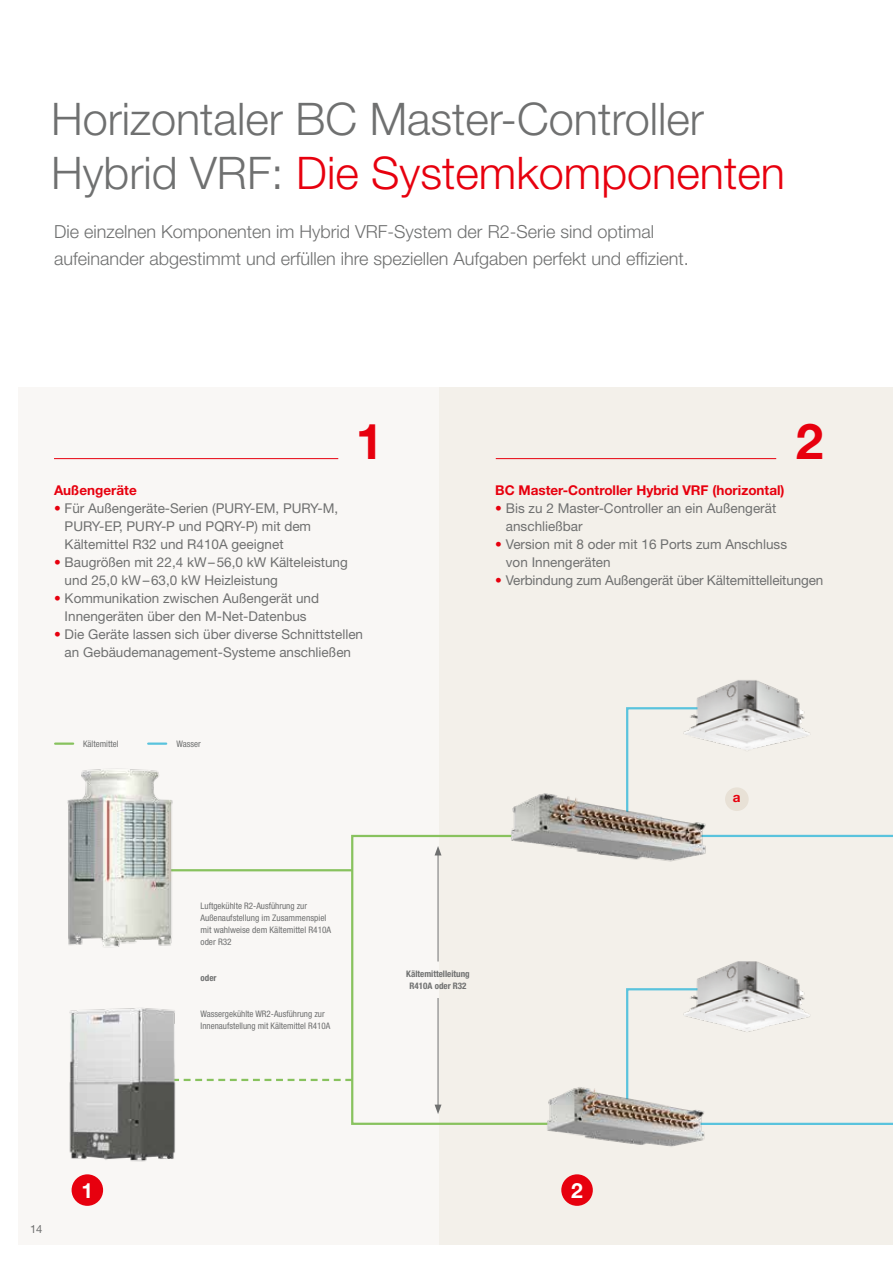
<style>
.page{position:relative;width:893px;height:1263px;background:#fff}
.page>*{position:absolute;margin:0;border:0;box-sizing:border-box;transform-origin:0 0}
.t1{font:700 49.5px "Helvetica Neue LT Pro";color:#e7000e}
.t2{font:300 45px/54px "Helvetica Neue LT Pro";color:#6f7070}
.t3{font:700 21px "Helvetica Neue LT Pro";color:#fff}
.t4{font:300 18px/27px "Helvetica Neue LT Pro";color:#6f7070}
.t5{font:13.5px/18px "Helvetica Neue LT Pro";color:#6f7070}
.t6{font:700 13.5px "Helvetica Neue LT Pro";color:#e7000e}
.t7{font:11.25px "Helvetica Neue LT Pro";color:#6f7070}
.t8{font:condensed 9px/12px "Helvetica Neue LT Pro";color:#6f7070}
.t9{font:700 condensed 9px/12px "Helvetica Neue LT Pro";color:#6f7070;text-align:center}
.s1{color:#e7000e}
</style>
<div class="page">
<div style="left:439px;top:387px;width:453px;height:858px;background:#f3f0ea"></div>
<div style="left:18px;top:387px;width:421px;height:858px;background:#f9f7f5"></div>
<div style="left:725px;top:787px;width:23px;height:24px;background:#e8e1d6;border-radius:50%"></div>
<div style="left:72px;top:1174px;width:31px;height:32px;background:#e7000e;border-radius:50%"></div>
<div style="left:561px;top:1174px;width:31px;height:32px;background:#e7000e;border-radius:50%"></div>
<hr style="left:54px;top:458px;width:284px;height:1px;background:#e7000e">
<hr style="left:495px;top:458px;width:281px;height:1px;background:#e7000e">
<svg style="left:55px;top:743px;width:18px;height:2px"></svg>
<svg style="left:148px;top:743px;width:18px;height:2px"></svg>
<div style="left:351px;top:835px;width:219px;height:290px;border:2px solid #88c25e"></div>
<svg style="left:626px;top:988px;width:103px;height:135px"></svg>
<svg style="left:626px;top:707px;width:103px;height:131px"></svg>
<svg style="left:195px;top:1079px;width:157px;height:2px"></svg>
<hr style="left:630px;top:835px;width:262px;height:2px;background:#59c3dd">
<hr style="left:630px;top:1123px;width:262px;height:2px;background:#59c3dd">
<img style="left:668px;top:680px;width:142px;height:82px">
<img style="left:668px;top:961px;width:142px;height:91px">
<img style="left:532px;top:1053px;width:189px;height:94px">
<img style="left:69px;top:1008px;width:122px;height:190px">
<hr style="left:437px;top:853px;width:1px;height:109px;background:#6f7070">
<svg style="left:434px;top:846px;width:7px;height:9px"></svg>
<hr style="left:437px;top:998px;width:1px;height:109px;background:#6f7070">
<svg style="left:434px;top:1105px;width:7px;height:9px"></svg>
<img style="left:500px;top:766px;width:221px;height:103px">
<hr style="left:170px;top:869px;width:182px;height:2px;background:#88c25e">
<img style="left:67px;top:768px;width:113px;height:180px">
<h2 class="t2" style="left:51px;top:91px;width:735px">Horizontaler BC Master-Controller<br>Hybrid VRF: <span class="s1">Die Systemkomponenten</span></h2>
<h3 class="t4" style="left:54px;top:218px;width:636px">Die einzelnen Komponenten im Hybrid VRF-System der R2-Serie sind optimal aufeinander abgestimmt und erfüllen ihre speziellen Aufgaben perfekt und effizient.</h3>
<h1 class="t1" style="left:356px;top:410px;width:29px">1</h1>
<h1 class="t1" style="left:795px;top:410px;width:29px">2</h1>
<p class="t6" style="left:54px;top:482px;width:84px">Außengeräte</p>
<p class="t5" style="left:65px;top:499px;width:275px;text-indent:-11px"><span class="s1">•</span> Für Außengeräte-Serien (PURY-EM, PURY-M,<br>PURY-EP, PURY-P und PQRY-P) mit dem<br>Kältemittel R32 und R410A geeignet</p>
<p class="t5" style="left:65px;top:553px;width:284px;text-indent:-11px"><span class="s1">•</span> Baugrößen mit 22,4 kW–56,0 kW Kälteleistung und 25,0 kW–63,0 kW Heizleistung</p>
<p class="t5" style="left:54px;top:589px;width:266px;text-align:center"><span class="s1">•</span> Kommunikation zwischen Außengerät und<br>Innengeräten über den M-Net-Datenbus</p>
<p class="t5" style="left:54px;top:625px;width:310px;text-align:center"><span class="s1">•</span> Die Geräte lassen sich über diverse Schnittstellen an Gebäudemanagement-Systeme anschließen</p>
<p class="t8" style="left:83px;top:738px;width:37px">Kältemittel</p>
<p class="t8" style="left:176px;top:738px;width:26px">Wasser</p>
<p class="t6" style="left:495px;top:482px;width:291px">BC Master-Controller Hybrid VRF (horizontal)</p>
<p class="t5" style="left:506px;top:499px;width:272px;text-indent:-11px"><span class="s1">•</span> Bis zu 2 Master-Controller an ein Außengerät anschließbar</p>
<p class="t5" style="left:506px;top:535px;width:283px;text-indent:-11px"><span class="s1">•</span> Version mit 8 oder mit 16 Ports zum Anschluss von Innengeräten</p>
<p class="t5" style="left:495px;top:571px;width:329px"><span class="s1">•</span> Verbindung zum Außengerät über Kältemittelleitungen</p>
<p class="t6" style="left:733px;top:789px;width:9px">a</p>
<p class="t8" style="left:200px;top:900px;width:132px">Luftgekühlte R2-Ausführung zur<br>Außenaufstellung im Zusammenspiel mit wahlweise dem Kältemittel R410A oder R32</p>
<p class="t9" style="left:200px;top:972px;width:17px">oder</p>
<p class="t9" style="left:406px;top:968px;width:65px">Kältemittelleitung<br>R410A oder R32</p>
<p class="t8" style="left:200px;top:1008px;width:131px">Wassergekühlte WR2-Ausführung zur<br>Innenaufstellung mit Kältemittel R410A</p>
<p class="t7" style="left:30px;top:1222px;width:14px">14</p>
<h3 class="t3" style="left:81px;top:1177px;width:13px">1</h3>
<h3 class="t3" style="left:571px;top:1177px;width:13px">2</h3>
</div>
